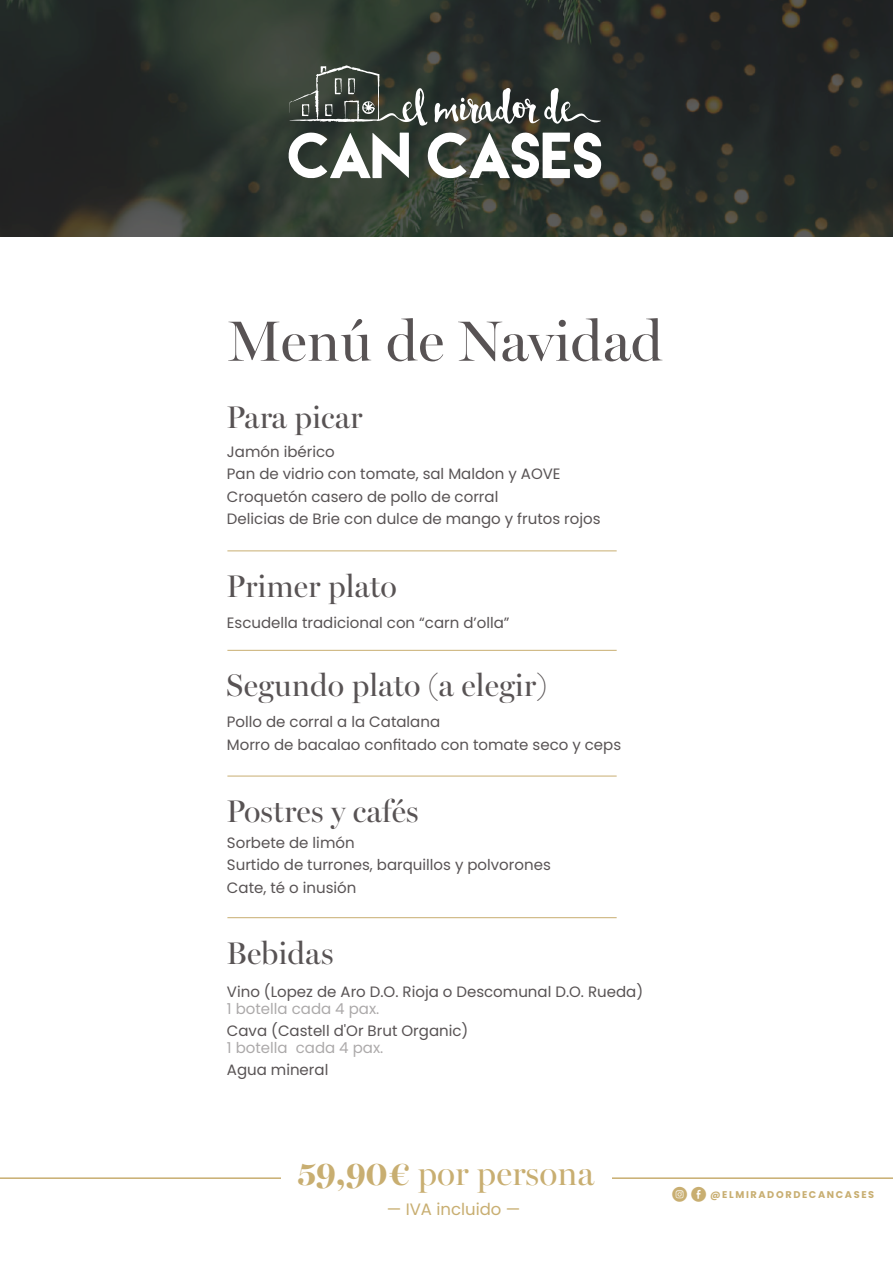
<style>
.page{position:relative;width:893px;height:1263px;background:#fff}
.page>*{position:absolute;margin:0;border:0;box-sizing:border-box;transform-origin:0 0}
.t1{font:57.15px "Miller Banner";color:#585354}
.t2{font:34.35px "Miller Banner";color:#c8ae71}
.t3{font:31.35px "Miller Banner";color:#585354}
.t4{font:16.5px "Poppins";color:#c8ae71}
.t5{font:15px/22.5px "Poppins";color:#585354}
.t6{font:15px "Poppins";color:rgb(88 83 84/.5)}
.t7{font:700 9.75px "Poppins";letter-spacing:.165em;color:#c8ae71}
.s1{color:rgb(88 83 84/.49)}
.s2{color:rgb(88 83 84/.5)}
.s3{font-weight:700}
.s4{font-family:"Social Media Circled";font-weight:400;font-size:14.7px}
</style>
<div class="page">
<div style="left:0;top:0;width:893px;height:237px;background:#262626;opacity:.75"></div>
<hr style="left:0;top:1177px;width:893px;height:2px;background:#c8ae71">
<div style="left:281px;top:1150px;width:331px;height:56px;background:#fff"></div>
<hr style="left:227px;top:551px;width:390px;height:1px;background:#c8ae71">
<hr style="left:227px;top:776px;width:390px;height:1px;background:#c8ae71">
<hr style="left:227px;top:650px;width:390px;height:1px;background:#c8ae71">
<hr style="left:227px;top:917px;width:390px;height:1px;background:#c8ae71">
<svg style="left:288px;top:65px;width:313px;height:115px"></svg>
<h1 class="t1" style="left:227px;top:317px;width:437px">Menú de Navidad</h1>
<h3 class="t3" style="left:226px;top:404px;width:138px">Para picar</h3>
<p class="t5" style="left:227px;top:440px;width:375px">Jamón ibérico<br>Pan de vidrio con tomate, sal Maldon y AOVE Croquetón casero de pollo de corral<br>Delicias de Brie con dulce de mango y frutos rojos</p>
<h3 class="t3" style="left:226px;top:573px;width:173px">Primer plato</h3>
<p class="t5" style="left:227px;top:611px;width:284px">Escudella tradicional con “carn d’olla”</p>
<h3 class="t3" style="left:226px;top:672px;width:322px">Segundo plato (a elegir)</h3>
<p class="t5" style="left:227px;top:710px;width:396px">Pollo de corral a la Catalana<br>Morro de bacalao confitado con tomate seco y ceps</p>
<h3 class="t3" style="left:226px;top:798px;width:194px">Postres y cafés</h3>
<p class="t5" style="left:227px;top:831px;width:325px">Sorbete de limón<br>Surtido de turrones, barquillos y polvorones<br>Cate, té o inusión</p>
<h3 class="t3" style="left:226px;top:940px;width:109px">Bebidas</h3>
<p class="t5" style="left:227px;top:981px;width:418px">Vino (Lopez de Aro D.O. Rioja o Descomunal D.O. Rueda)</p>
<p class="t6" style="left:227px;top:998px;width:154px">1 botella cada 4 pax.</p>
<p class="t5" style="left:227px;top:1023px;width:243px;line-height:16.5px">Cava (Castell d'Or Brut Organic)<br><span class="s1">1</span> <span class="s2">botella</span> <span class="s1">cada 4 pax.</span></p>
<p class="t5" style="left:227px;top:1059px;width:103px">Agua mineral</p>
<h2 class="t2" style="left:298px;top:1159px;width:298px"><span class="s3">59,90 €</span> por persona</h2>
<p class="t4" style="left:387px;top:1197px;width:135px">— IVA incluido —</p>
<p class="t7" style="left:672px;top:1188px;width:204px"><span class="s4">QE</span> @ELMIRADORDECANCASES</p>
</div>
